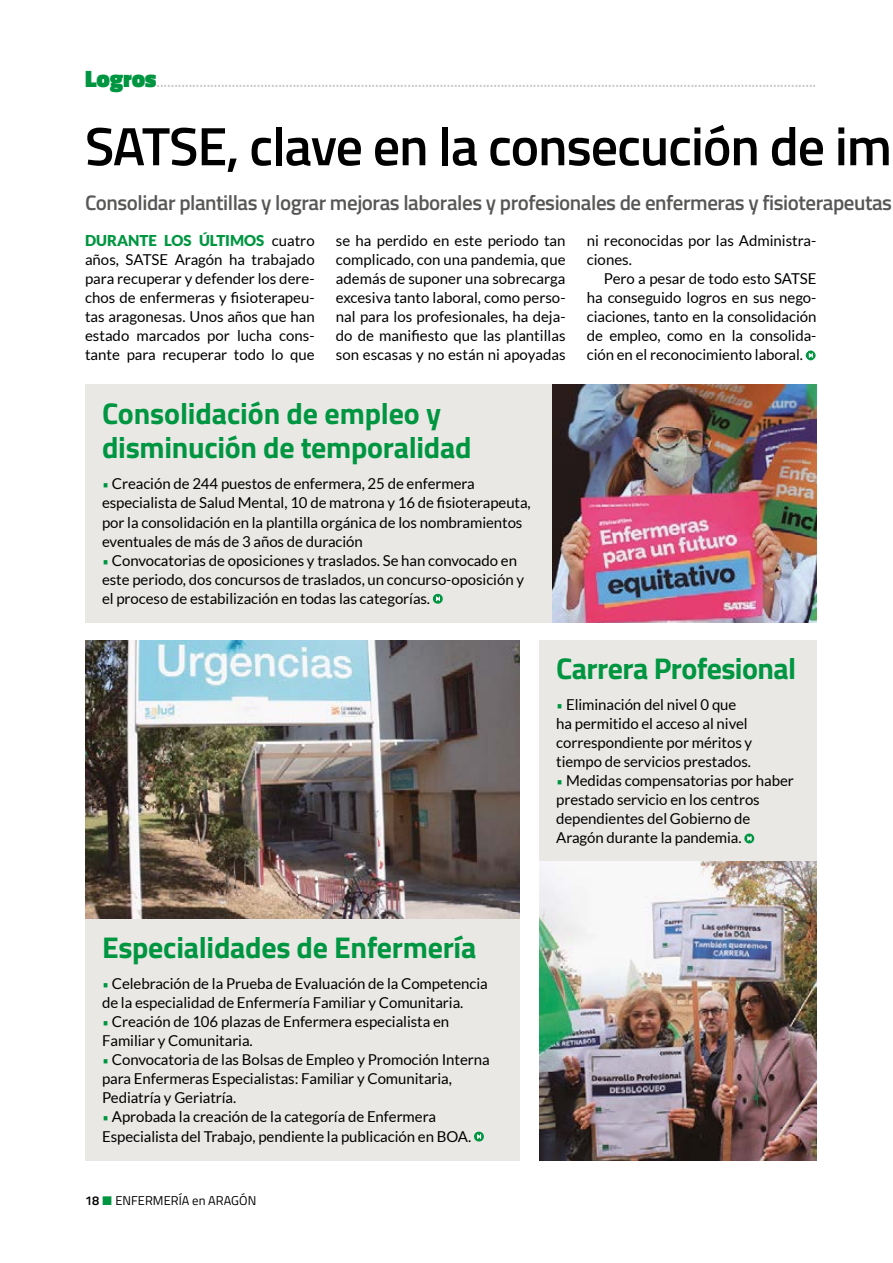
<style>
.page{position:relative;width:893px;height:1263px;background:#fff}
.page>*{position:absolute;margin:0;border:0;box-sizing:border-box;transform-origin:0 0}
.t1{font:600 54px "Titillium Web";letter-spacing:-.02em;color:#000}
.t2{font:700 30px/34.5px "Titillium Web";letter-spacing:-.01em;color:#009641}
.t3{font:600 21px "Titillium Web";letter-spacing:-.02em;color:#575756}
.t4{font:15px/19px "Lato";letter-spacing:-.005em;color:#000}
.t5{font:600 15px "Titillium Web";color:#c8c8c6}
.t6{font:12.75px "Titillium Web";letter-spacing:.005em;color:#000}
.t7{font:600 12.75px "Titillium Web";color:#000}
.s1{font-weight:900;font-size:24px;color:#009641}
.s2{font-weight:900;color:#009641}
.s3{font-family:"Titillium Web";color:#009641}
</style>
<div class="page">
<svg style="left:806px;top:350px;width:10px;height:10px"></svg>
<div style="left:539px;top:640px;width:277px;height:521px;background:#eae8e5"></div>
<svg style="left:744px;top:833px;width:10px;height:10px"></svg>
<div style="left:85px;top:661px;width:435px;height:500px;background:#eae8e5"></div>
<svg style="left:474px;top:1131px;width:10px;height:10px"></svg>
<div style="left:85px;top:385px;width:731px;height:238px;background:#eae8e5"></div>
<svg style="left:433px;top:594px;width:10px;height:10px"></svg>
<img style="left:553px;top:385px;width:263px;height:238px">
<img style="left:539px;top:861px;width:277px;height:300px">
<img style="left:85px;top:640px;width:435px;height:278px">
<p class="t5" style="left:85px;top:70px;width:733px"><span class="s1">Logros</span>........................................................................................................................................................................................</p>
<p class="t1" style="left:85px;top:106px;width:808px">SATSE, clave en la consecución de im</p>
<p class="t3" style="left:85px;top:187px;width:809px">Consolidar plantillas y lograr mejoras laborales y profesionales de enfermeras y fisioterapeutas</p>
<p class="t4" style="left:85px;top:231px;width:231px;text-align:justify"><span class="s2">DURANTE LOS ÚLTIMOS</span> cuatro años, SATSE Aragón ha trabajado para recuperar y defender los dere&shy;chos de enfermeras y fisioterapeu&shy;tas aragonesas. Unos años que han estado marcados por lucha cons&shy;tante para recuperar todo lo que</p>
<p class="t4" style="left:336px;top:231px;width:231px;text-align:justify">se ha perdido en este periodo tan complicado, con una pandemia, que además de suponer una sobrecarga excesiva tanto laboral, como perso&shy;nal para los profesionales, ha deja&shy;do de manifiesto que las plantillas son escasas y no están ni apoyadas</p>
<p class="t4" style="left:587px;top:231px;width:231px">ni reconocidas por las Administra-</p>
<p class="t4" style="left:587px;top:250px;width:47px">ciones.</p>
<p class="t4" style="left:604px;top:269px;width:214px">Pero a pesar de todo esto SATSE</p>
<p class="t4" style="left:587px;top:288px;width:231px">ha conseguido logros en sus nego-</p>
<p class="t4" style="left:587px;top:307px;width:231px">ciaciones, tanto en la consolidación</p>
<p class="t4" style="left:587px;top:326px;width:231px">de empleo, como en la consolida-</p>
<p class="t4" style="left:587px;top:345px;width:218px">ción en el reconocimiento laboral.</p>
<p class="t2" style="left:102px;top:395px;width:371px">Consolidación de empleo y disminución de temporalidad</p>
<p class="t4" style="left:102px;top:474px;width:430px"><span class="s3">•</span> Creación de 244 puestos de enfermera, 25 de enfermera especialista de Salud Mental, 10 de matrona y 16 de fisioterapeuta, por la consolidación en la plantilla orgánica de los nombramientos eventuales de más de 3 años de duración</p>
<p class="t4" style="left:102px;top:550px;width:424px"><span class="s3">•</span> Convocatorias de oposiciones y traslados. Se han convocado en este periodo, dos concursos de traslados, un concurso-oposición y el proceso de estabilización en todas las categorías.</p>
<p class="t2" style="left:556px;top:650px;width:242px">Carrera Profesional</p>
<p class="t4" style="left:556px;top:695px;width:198px"><span class="s3">•</span> Eliminación del nivel 0 que ha permitido el acceso al nivel correspondiente por méritos y tiempo de servicios prestados.</p>
<p class="t4" style="left:556px;top:771px;width:239px"><span class="s3">•</span> Medidas compensatorias por haber prestado servicio en los centros dependientes del Gobierno de<br>Aragón durante la pandemia.</p>
<p class="t2" style="left:102px;top:928px;width:376px">Especialidades de Enfermería</p>
<p class="t4" style="left:102px;top:974px;width:387px"><span class="s3">•</span> Celebración de la Prueba de Evaluación de la Competencia de la especialidad de Enfermería Familiar y Comunitaria.</p>
<p class="t4" style="left:102px;top:1012px;width:349px"><span class="s3">•</span> Creación de 106 plazas de Enfermera especialista en<br>Familiar y Comunitaria.</p>
<p class="t4" style="left:102px;top:1050px;width:389px"><span class="s3">•</span> Convocatoria de las Bolsas de Empleo y Promoción Interna para Enfermeras Especialistas: Familiar y Comunitaria,<br>Pediatría y Geriatría.</p>
<p class="t4" style="left:102px;top:1107px;width:371px"><span class="s3">•</span> Aprobada la creación de la categoría de Enfermera<br>Especialista del Trabajo, pendiente la publicación en BOA.</p>
<p class="t7" style="left:85px;top:1191px;width:16px">18</p>
<p class="t6" style="left:115px;top:1191px;width:142px">ENFERMERÍA en ARAGÓN</p>
</div>
